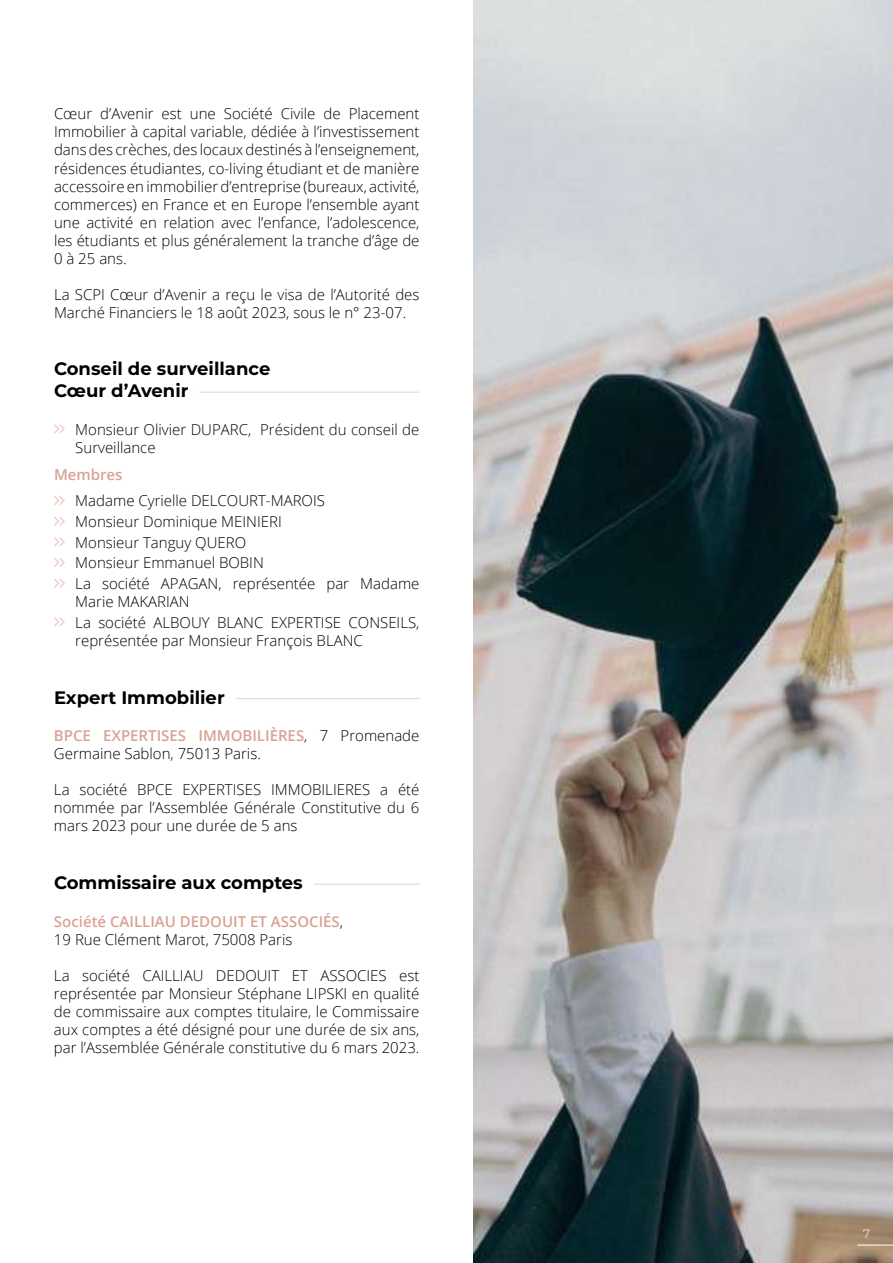
<style>
.page{position:relative;width:893px;height:1263px;background:#fff}
.page>*{position:absolute;margin:0;border:0;box-sizing:border-box;transform-origin:0 0}
.t1{font:700 18px/21.6px "Montserrat";color:#000}
.t2{font:300 15px/18px "Open Sans";color:#000}
.t3{font:600 15px/18px "Open Sans";color:#d9a294}
.t4{font:300 12px "Montserrat";color:#fff}
.s1{font-weight:600;color:#d9a294}
.s2{font-weight:300;color:#000}
</style>
<div class="page">
<hr style="left:200px;top:392px;width:219px;height:1px;background:#ecd1ca">
<hr style="left:236px;top:698px;width:183px;height:1px;background:#ecd1ca">
<hr style="left:314px;top:884px;width:105px;height:1px;background:#ecd1ca">
<svg style="left:54px;top:424px;width:11px;height:10px"></svg>
<svg style="left:54px;top:496px;width:11px;height:9px"></svg>
<svg style="left:54px;top:516px;width:11px;height:10px"></svg>
<svg style="left:54px;top:537px;width:11px;height:10px"></svg>
<svg style="left:54px;top:578px;width:11px;height:10px"></svg>
<svg style="left:54px;top:617px;width:11px;height:10px"></svg>
<svg style="left:54px;top:558px;width:11px;height:9px"></svg>
<img style="left:473px;top:0;width:420px;height:1263px">
<hr style="left:857px;top:1245px;width:36px;height:1px;background:#fff">
<p class="t2" style="left:54px;top:105px;width:367px;text-align:justify">Cœur d’Avenir est une Société Civile de Placement Immobilier à capital variable, dédiée à l’investissement dans des crèches, des locaux destinés à l’enseignement, résidences étudiantes, co-living étudiant et de manière accessoire en immobilier d’entreprise (bureaux, activité, commerces) en France et en Europe l’ensemble ayant une activité en relation avec l’enfance, l’adolescence, les étudiants et plus généralement la tranche d’âge de 0 à 25 ans.</p>
<p class="t2" style="left:54px;top:285px;width:367px">La SCPI Cœur d’Avenir a reçu le visa de l’Autorité des<br>Marché Financiers le 18 août 2023, sous le n° 23-07.</p>
<p class="t1" style="left:54px;top:358px;width:218px">Conseil de surveillance<br>Cœur d’Avenir</p>
<p class="t2" style="left:75px;top:420px;width:346px">Monsieur Olivier DUPARC, Président du conseil de<br>Surveillance</p>
<p class="t3" style="left:54px;top:467px;width:70px">Membres</p>
<p class="t2" style="left:75px;top:490px;width:251px;line-height:20.7px">Madame Cyrielle DELCOURT-MAROIS<br>Monsieur Dominique MEINIERI<br>Monsieur Tanguy QUERO</p>
<p class="t2" style="left:75px;top:574px;width:346px">La société APAGAN, représentée par Madame<br>Marie MAKARIAN</p>
<p class="t2" style="left:75px;top:613px;width:346px">La société ALBOUY BLANC EXPERTISE CONSEILS, représentée par Monsieur François BLANC</p>
<p class="t2" style="left:75px;top:555px;width:190px">Monsieur Emmanuel BOBIN</p>
<p class="t1" style="left:54px;top:686px;width:172px">Expert Immobilier</p>
<p class="t2" style="left:54px;top:726px;width:367px"><span class="s1">BPCE EXPERTISES IMMOBILIÈRES</span>, 7 Promenade<br>Germaine Sablon, 75013 Paris.</p>
<p class="t2" style="left:54px;top:780px;width:367px;text-align:justify">La société BPCE EXPERTISES IMMOBILIERES a été nommée par l’Assemblée Générale Constitutive du 6 mars 2023 pour une durée de 5 ans</p>
<p class="t1" style="left:54px;top:872px;width:250px">Commissaire aux comptes</p>
<p class="t3" style="left:54px;top:914px;width:291px">Société CAILLIAU DEDOUIT ET ASSOCIÉS<span class="s2">,<br>19 Rue Clément Marot, 75008 Paris</span></p>
<p class="t2" style="left:54px;top:966px;width:367px;text-align:justify">La société CAILLIAU DEDOUIT ET ASSOCIES est représentée par Monsieur Stéphane LIPSKI en qualité de commissaire aux comptes titulaire, le Commissaire aux comptes a été désigné pour une durée de six ans, par l’Assemblée Générale constitutive du 6 mars 2023.</p>
<p class="t4" style="left:863px;top:1228px;width:8px">7</p>
</div>
